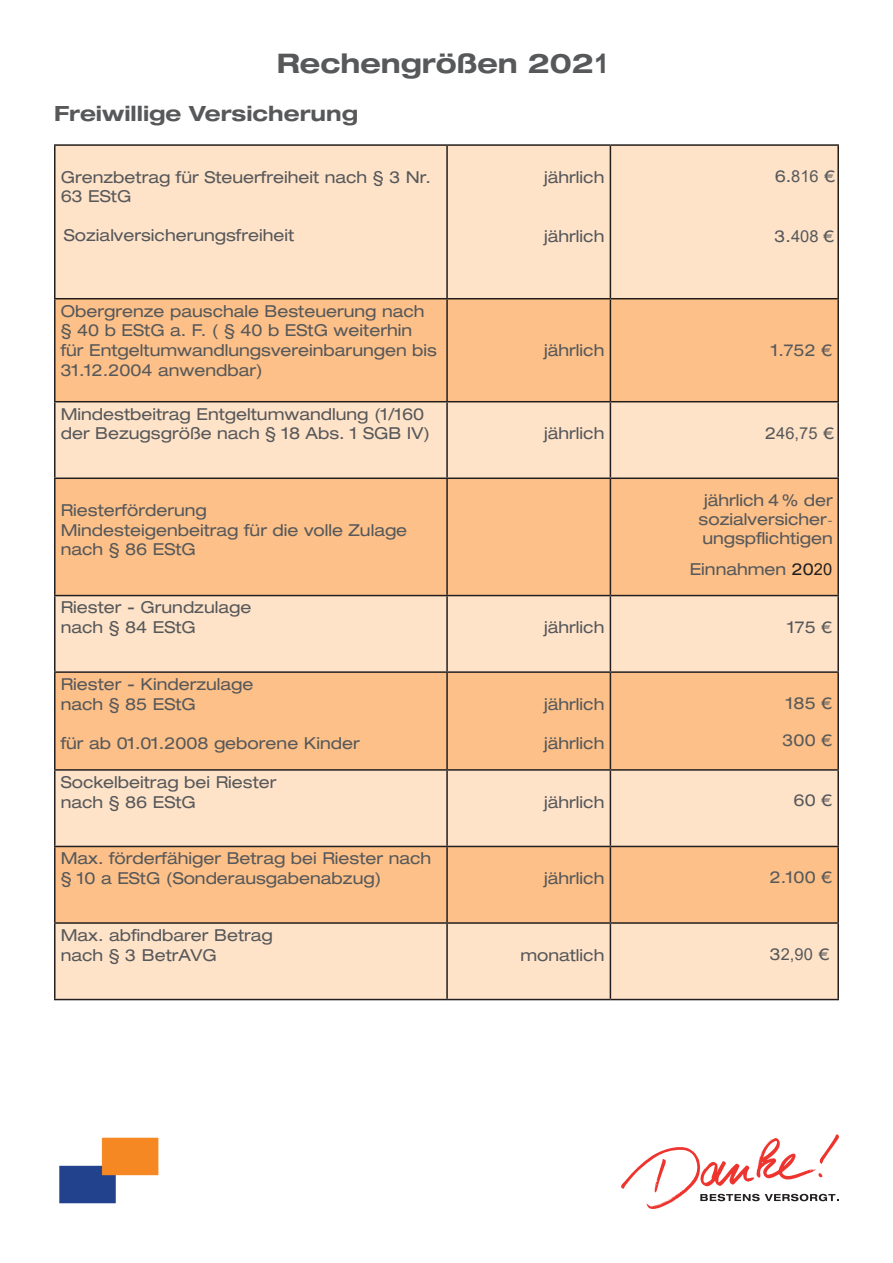
<style>
.page{position:relative;width:893px;height:1263px;background:#fff}
.page>*{position:absolute;margin:0;border:0;box-sizing:border-box;transform-origin:0 0}
.t1{font:700 expanded 27px "Helvetica Neue LT Std";color:#57585a}
.t2{font:700 expanded 21px "Helvetica Neue LT Std";color:#57585a}
.t3{font:expanded 16.5px/19.8px "Helvetica Neue LT Std";color:#57585a}
.t4{font:16.5px "Arial";color:#57585a}
.s1{font-family:"Arial";font-stretch:normal}
.s2{font-family:"Helvetica Neue LT Std";font-stretch:expanded}
.s3{color:#231f20}
.s4{font-family:"Arial";font-stretch:normal;color:#231f20}
</style>
<div class="page">
<img style="left:59px;top:1137px;width:100px;height:67px">
<svg style="left:621px;top:1134px;width:218px;height:75px"></svg>
<div style="left:56px;top:146px;width:781px;height:853px;background:#fee3c9"></div>
<svg style="left:56px;top:299px;width:781px;height:623px;background:#fbcc9f"></svg>
<hr style="left:446px;top:146px;width:2px;height:152px;background:#231f20">
<hr style="left:446px;top:299px;width:2px;height:102px;background:#231f20">
<hr style="left:54px;top:402px;width:2px;height:75px;background:#231f20">
<hr style="left:446px;top:402px;width:2px;height:75px;background:#231f20">
<hr style="left:610px;top:402px;width:1px;height:75px;background:#231f20">
<hr style="left:837px;top:402px;width:2px;height:75px;background:#231f20">
<hr style="left:54px;top:477px;width:393px;height:2px;background:#231f20">
<hr style="left:54px;top:479px;width:2px;height:116px;background:#231f20">
<hr style="left:447px;top:477px;width:163px;height:2px;background:#231f20">
<hr style="left:446px;top:479px;width:2px;height:116px;background:#231f20">
<hr style="left:610px;top:477px;width:229px;height:2px;background:#231f20">
<hr style="left:610px;top:479px;width:1px;height:116px;background:#231f20">
<hr style="left:837px;top:479px;width:2px;height:116px;background:#231f20">
<hr style="left:54px;top:595px;width:393px;height:1px;background:#231f20">
<hr style="left:54px;top:596px;width:2px;height:75px;background:#231f20">
<hr style="left:447px;top:595px;width:163px;height:1px;background:#231f20">
<hr style="left:446px;top:596px;width:2px;height:75px;background:#231f20">
<hr style="left:610px;top:595px;width:229px;height:1px;background:#231f20">
<hr style="left:610px;top:596px;width:1px;height:75px;background:#231f20">
<hr style="left:837px;top:596px;width:2px;height:75px;background:#231f20">
<hr style="left:54px;top:671px;width:393px;height:2px;background:#231f20">
<hr style="left:54px;top:673px;width:2px;height:96px;background:#231f20">
<hr style="left:447px;top:671px;width:163px;height:2px;background:#231f20">
<hr style="left:446px;top:673px;width:2px;height:96px;background:#231f20">
<hr style="left:610px;top:671px;width:229px;height:2px;background:#231f20">
<hr style="left:610px;top:673px;width:1px;height:96px;background:#231f20">
<hr style="left:837px;top:673px;width:2px;height:96px;background:#231f20">
<hr style="left:54px;top:769px;width:393px;height:2px;background:#231f20">
<hr style="left:54px;top:771px;width:2px;height:75px;background:#231f20">
<hr style="left:447px;top:769px;width:163px;height:2px;background:#231f20">
<hr style="left:446px;top:771px;width:2px;height:75px;background:#231f20">
<hr style="left:610px;top:769px;width:229px;height:2px;background:#231f20">
<hr style="left:610px;top:771px;width:1px;height:75px;background:#231f20">
<hr style="left:837px;top:771px;width:2px;height:75px;background:#231f20">
<hr style="left:54px;top:846px;width:393px;height:1px;background:#231f20">
<hr style="left:54px;top:847px;width:2px;height:75px;background:#231f20">
<hr style="left:447px;top:846px;width:163px;height:1px;background:#231f20">
<hr style="left:446px;top:847px;width:2px;height:75px;background:#231f20">
<hr style="left:610px;top:846px;width:229px;height:1px;background:#231f20">
<hr style="left:610px;top:847px;width:1px;height:75px;background:#231f20">
<hr style="left:837px;top:847px;width:2px;height:75px;background:#231f20">
<hr style="left:54px;top:922px;width:393px;height:2px;background:#231f20">
<hr style="left:54px;top:924px;width:2px;height:75px;background:#231f20">
<hr style="left:447px;top:922px;width:163px;height:2px;background:#231f20">
<hr style="left:446px;top:924px;width:2px;height:75px;background:#231f20">
<hr style="left:610px;top:922px;width:229px;height:2px;background:#231f20">
<hr style="left:610px;top:924px;width:1px;height:75px;background:#231f20">
<hr style="left:837px;top:924px;width:2px;height:75px;background:#231f20">
<hr style="left:54px;top:999px;width:393px;height:1px;background:#231f20">
<hr style="left:447px;top:999px;width:163px;height:1px;background:#231f20">
<hr style="left:610px;top:999px;width:229px;height:1px;background:#231f20">
<hr style="left:54px;top:144px;width:393px;height:2px;background:#241e1b">
<hr style="left:54px;top:146px;width:2px;height:152px;background:#241e1b">
<hr style="left:447px;top:144px;width:163px;height:2px;background:#241e1b">
<hr style="left:610px;top:144px;width:229px;height:2px;background:#241e1b">
<hr style="left:610px;top:146px;width:1px;height:152px;background:#241e1b">
<hr style="left:837px;top:146px;width:2px;height:152px;background:#241e1b">
<hr style="left:54px;top:298px;width:393px;height:1px;background:#241e1b">
<hr style="left:54px;top:299px;width:2px;height:102px;background:#241e1b">
<hr style="left:447px;top:298px;width:163px;height:1px;background:#241e1b">
<hr style="left:610px;top:298px;width:229px;height:1px;background:#241e1b">
<hr style="left:610px;top:299px;width:1px;height:102px;background:#241e1b">
<hr style="left:837px;top:299px;width:2px;height:102px;background:#241e1b">
<hr style="left:54px;top:401px;width:393px;height:1px;background:#241e1b">
<hr style="left:447px;top:401px;width:163px;height:1px;background:#241e1b">
<hr style="left:610px;top:401px;width:229px;height:1px;background:#241e1b">
<h1 class="t1" style="left:277px;top:47px;width:334px">Rechengrößen 202<span class="s1">1</span></h1>
<p class="t2" style="left:54px;top:101px;width:306px">Freiwillige Versicherung</p>
<p class="t3" style="left:61px;top:167px;width:372px">Grenzbetrag für Steuerfreiheit nach § 3 Nr.<br>63 EStG</p>
<p class="t3" style="left:64px;top:225px;width:232px">Sozialversicherungsfreiheit</p>
<p class="t3" style="left:61px;top:300px;width:378px">Obergrenze pauschale Besteuerung nach § 40 b EStG a. F. ( § 40 b EStG weiterhin für Entgeltumwandlungsvereinbarungen bis 31.12.2004 anwendbar)</p>
<p class="t3" style="left:61px;top:403px;width:371px">Mindestbeitrag Entgeltumwandlung (1/160 der Bezugsgröße nach § 18 Abs. 1 SGB IV)</p>
<p class="t3" style="left:544px;top:167px;width:62px">jährlich</p>
<p class="t3" style="left:544px;top:226px;width:62px">jährlich</p>
<p class="t3" style="left:775px;top:166px;width:62px">6.<span class="s1">816</span> €</p>
<p class="t3" style="left:774px;top:226px;width:61px">3.<span class="s1">408</span> €</p>
<p class="t3" style="left:544px;top:340px;width:62px">jährlich</p>
<p class="t3" style="left:771px;top:340px;width:63px">1.752 €</p>
<p class="t3" style="left:544px;top:423px;width:62px">jährlich</p>
<p class="t4" style="left:765px;top:422px;width:70px"><span class="s2">2</span>46,75 <span class="s2">€</span></p>
<p class="t3" style="left:61px;top:500px;width:348px">Riesterförderung<br>Mindesteigenbeitrag für die volle Zulage nach § 86 EStG</p>
<p class="t3" style="left:699px;top:491px;width:136px;line-height:18.6px;text-align:center">jährlich 4 % der sozialversicher&shy;ungspflichtigen</p>
<p class="t3" style="left:690px;top:558px;width:144px">Einnahmen <span class="s3">20</span><span class="s4">20</span></p>
<p class="t3" style="left:61px;top:597px;width:192px">Riester - Grundzulage nach § 84 EStG</p>
<p class="t3" style="left:544px;top:617px;width:62px">jährlich</p>
<p class="t3" style="left:787px;top:617px;width:46px">175 €</p>
<p class="t3" style="left:61px;top:674px;width:194px">Riester - Kinderzulage nach § 85 EStG</p>
<p class="t3" style="left:61px;top:733px;width:301px">für ab 01.01.2008 geborene Kinder</p>
<p class="t3" style="left:61px;top:772px;width:217px">Sockelbeitrag bei Riester nach § 86 EStG</p>
<p class="t3" style="left:61px;top:848px;width:372px">Max. förderfähiger Betrag bei Riester nach § 10 a EStG (Sonderausgabenabzug)</p>
<p class="t3" style="left:61px;top:925px;width:214px">Max. abfindbarer Betrag nach § 3 BetrAVG</p>
<p class="t3" style="left:544px;top:694px;width:62px">jährlich</p>
<p class="t3" style="left:544px;top:733px;width:62px">jährlich</p>
<p class="t3" style="left:786px;top:693px;width:47px">185 €</p>
<p class="t3" style="left:783px;top:730px;width:51px">300 €</p>
<p class="t3" style="left:544px;top:791px;width:62px">jährlich</p>
<p class="t3" style="left:794px;top:790px;width:40px">60 €</p>
<p class="t3" style="left:544px;top:868px;width:62px">jährlich</p>
<p class="t3" style="left:770px;top:867px;width:64px">2.100 €</p>
<p class="t3" style="left:520px;top:944px;width:86px">monatlich</p>
<p class="t4" style="left:770px;top:942px;width:61px"><span class="s2">3</span>2,90 <span class="s2">€</span></p>
</div>
